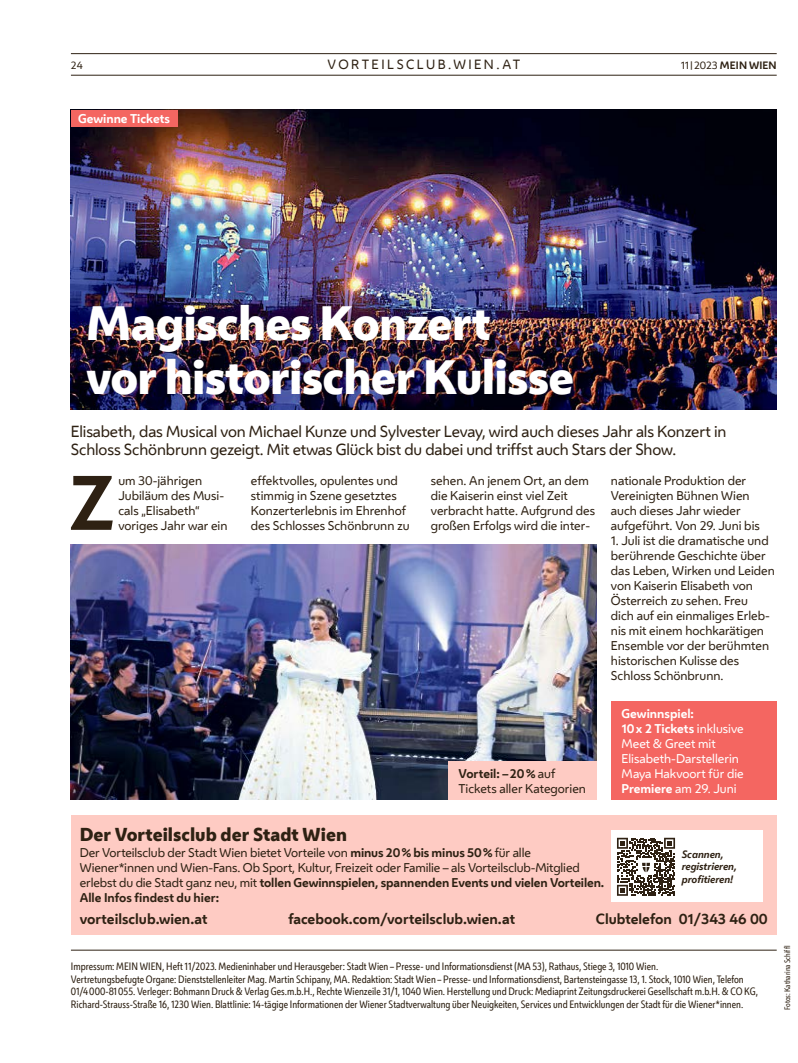
<style>
.page{position:relative;width:798px;height:1063px;background:#fff}
.page>*{position:absolute;margin:0;border:0;box-sizing:border-box;transform-origin:0 0}
.FT_FT_Initial4{font:700 71.88px "Wiener Melange";color:#2e2113}
.HL_Header_36pt{font:800 45px/54px "Wiener Melange";letter-spacing:-.02em;color:#fff}
.HL_Header_14pt{font:800 17.5px "Wiener Melange";color:#2e2113}
.HL_VS_12pt{font:15px/18px "Wiener Melange";letter-spacing:-.01em;color:#2e2113}
.FT_FT_Info_bold{font:700 13.75px "Wiener Melange";color:#2e2113}
.t1{font:12.5px "Wiener Melange";color:#2e2113}
.FT_FT_Initial4-2{font:11.88px/15px "Wiener Melange";color:#2e2113}
.FT_FT{font:11.88px/15px "Wiener Melange";letter-spacing:-.01em;color:#2e2113}
.Spalte_Infobox_VC_hinterlegt_GEWINN{font:11.88px/15px "Wiener Melange";color:#fff}
.Spalte_Infobox_VC_hinterlegt{font:11.88px/15px "Wiener Melange";color:#2e2113}
.Spalte_Infobox_VC_hinterlegt_GEWINN-2{font:700 11.88px "Wiener Melange";color:#fff}
.t2{font:10px/12.5px "Wiener Melange Cd";color:#2e2113}
.t3{font:italic 700 10px/12.5px "Wiener Melange";letter-spacing:-.005em;color:#2e2113}
.t4{font:700 10px "Wiener Melange";letter-spacing:.01em;color:#2e2113}
.t5{font:10px "Wiener Melange";color:#2e2113}
.t6{font:7.5px "Wiener Melange Cd";color:#2e2113}
.s1{font-weight:400}
.s2{font-weight:400;font-size:7.5px}
.s3{font-weight:700}
</style>
<div class="page">
<hr style="left:71px;top:75px;width:705px;height:1px;background:#2e2113">
<hr style="left:71px;top:53px;width:705px;height:1px;background:#2e2113">
<img style="left:71px;top:110px;width:705px;height:300px">
<hr style="left:71px;top:950px;width:705px;height:1px;background:#2e2113">
<img style="left:71px;top:545px;width:525px;height:255px">
<div style="left:71px;top:110px;width:106px;height:16px;background:#f46661"></div>
<div style="left:71px;top:815px;width:705px;height:120px;background:#fecbc3"></div>
<div style="left:611px;top:831px;width:151px;height:71px;background:#fff"></div>
<svg style="left:617px;top:838px;width:57px;height:58px"></svg>
<div style="left:448px;top:761px;width:148px;height:39px;background:#fecbc3"></div>
<div style="left:610px;top:701px;width:166px;height:99px;background:#f46661"></div>
<p class="t5" style="left:71px;top:58px;width:13px">24</p>
<p class="t1" style="left:327px;top:55px;width:22px">Vorteilsclub</p>
<p class="t1" style="left:448px;top:55px;width:16px">.wien</p>
<p class="t1" style="left:496px;top:55px;width:16px">.at</p>
<p class="t4" style="left:680px;top:57px;width:97px"><span class="s1">11</span> <span class="s2">|</span><span class="s1">2023</span> MEIN WIEN</p>
<p class="Spalte_Infobox_VC_hinterlegt_GEWINN-2" style="left:78px;top:108px;width:93px">Gewinne Tickets</p>
<h1 class="HL_Header_36pt" style="left:86px;top:296px;width:489px">Magisches Konzert<br>vor historischer Kulisse</h1>
<p class="HL_VS_12pt" style="left:71px;top:422px;width:656px">Elisabeth, das Musical von Michael Kunze und Sylvester Levay, wird auch dieses Jahr als Konzert in<br>Schloss Schönbrunn gezeigt. Mit etwas Glück bist du dabei und triffst auch Stars der Show.</p>
<p class="FT_FT_Initial4" style="left:68px;top:443px;width:48px">Z</p>
<p class="FT_FT_Initial4-2" style="left:118px;top:472px;width:111px">um 30-jährigen<br>Jubiläum des Musi&shy;cals „Elisabeth“ voriges Jahr war ein</p>
<p class="FT_FT_Initial4-2" style="left:251px;top:472px;width:160px">effektvolles, opulentes und stimmig in Szene gesetztes<br>Konzerterlebnis im Ehrenhof des Schlosses Schönbrunn zu</p>
<p class="FT_FT_Initial4-2" style="left:431px;top:472px;width:166px">sehen. An jenem Ort, an dem die Kaiserin einst viel Zeit verbracht hatte. Aufgrund des großen Erfolgs wird die inter-</p>
<p class="Spalte_Infobox_VC_hinterlegt" style="left:458px;top:765px;width:129px"><span class="s3">Vorteil: –20%</span> auf<br>Tickets aller Kategorien</p>
<p class="FT_FT_Initial4-2" style="left:610px;top:472px;width:150px">nationale Produktion der<br>Vereinigten Bühnen Wien auch dieses Jahr wieder aufgeführt. Von 29. Juni bis</p>
<p class="FT_FT_Initial4-2" style="left:610px;top:532px;width:165px">1. Juli ist die dramatische und berührende Geschichte über das Leben, Wirken und Leiden von Kaiserin Elisabeth von<br>Österreich zu sehen. Freu<br>dich auf ein einmaliges Erleb&shy;nis mit einem hochkarätigen<br>Ensemble vor der berühmten historischen Kulisse des<br>Schloss Schönbrunn.</p>
<p class="Spalte_Infobox_VC_hinterlegt_GEWINN" style="left:621px;top:705px;width:124px"><span class="s3">Gewinnspiel:<br>10x 2 Tickets</span> inklusive<br>Meet &amp; Greet mit<br>Elisabeth-Darstellerin<br>Maya Hakvoort für die<br><span class="s3">Premiere</span> am 29. Juni</p>
<h1 class="HL_Header_14pt" style="left:80px;top:822px;width:268px">Der Vorteilsclub der Stadt Wien</h1>
<p class="FT_FT" style="left:80px;top:844px;width:525px">Der Vorteilsclub der Stadt Wien bietet Vorteile von <span class="s3">minus 20% bis minus 50%</span> für alle Wiener*innen und Wien-Fans. Ob Sport, Kultur, Freizeit oder Familie – als Vorteilsclub-Mitglied erlebst du die Stadt ganz neu, mit <span class="s3">tollen Gewinnspielen, spannenden Events und vielen Vorteilen.<br>Alle Infos findest du hier:</span></p>
<p class="FT_FT_Info_bold" style="left:80px;top:907px;width:129px">vorteilsclub.wien.at</p>
<p class="FT_FT_Info_bold" style="left:288px;top:907px;width:228px">facebook.com/vorteilsclub.wien.at</p>
<p class="FT_FT_Info_bold" style="left:595px;top:907px;width:173px">Clubtelefon 01/343 46 00</p>
<p class="t3" style="left:681px;top:848px;width:57px">Scannen, registrieren, profitieren!</p>
<p class="t2" style="left:71px;top:960px;width:588px">Impressum: MEIN WIEN, Heft 11/2023. Medieninhaber und Herausgeber: Stadt Wien – Presse- und Informationsdienst (MA 53), Rathaus, Stiege 3, 1010 Wien.</p>
<p class="t2" style="left:71px;top:973px;width:688px">Vertretungsbefugte Organe: Dienststellenleiter Mag. Martin Schipany, MA. Redaktion: Stadt Wien – Presse- und Informationsdienst, Bartensteingasse 13, 1. Stock, 1010 Wien, Telefon<br>01/4000-81055. Verleger: Bohmann Druck &amp; Verlag Ges.m.b.H., Rechte Wienzeile 31/1, 1040 Wien. Herstellung und Druck: Mediaprint Zeitungsdruckerei Gesellschaft m.b.H. &amp; CO KG,<br>Richard-Strauss-Straße 16, 1230 Wien. Blattlinie: 14-tägige Informationen der Wiener Stadtverwaltung über Neuigkeiten, Services und Entwicklungen der Stadt für die Wiener*innen.</p>
<p class="t6" style="left:782px;top:1010px;width:66px;rotate:-90deg">Fotos: Katharina Schiffl</p>
</div>
